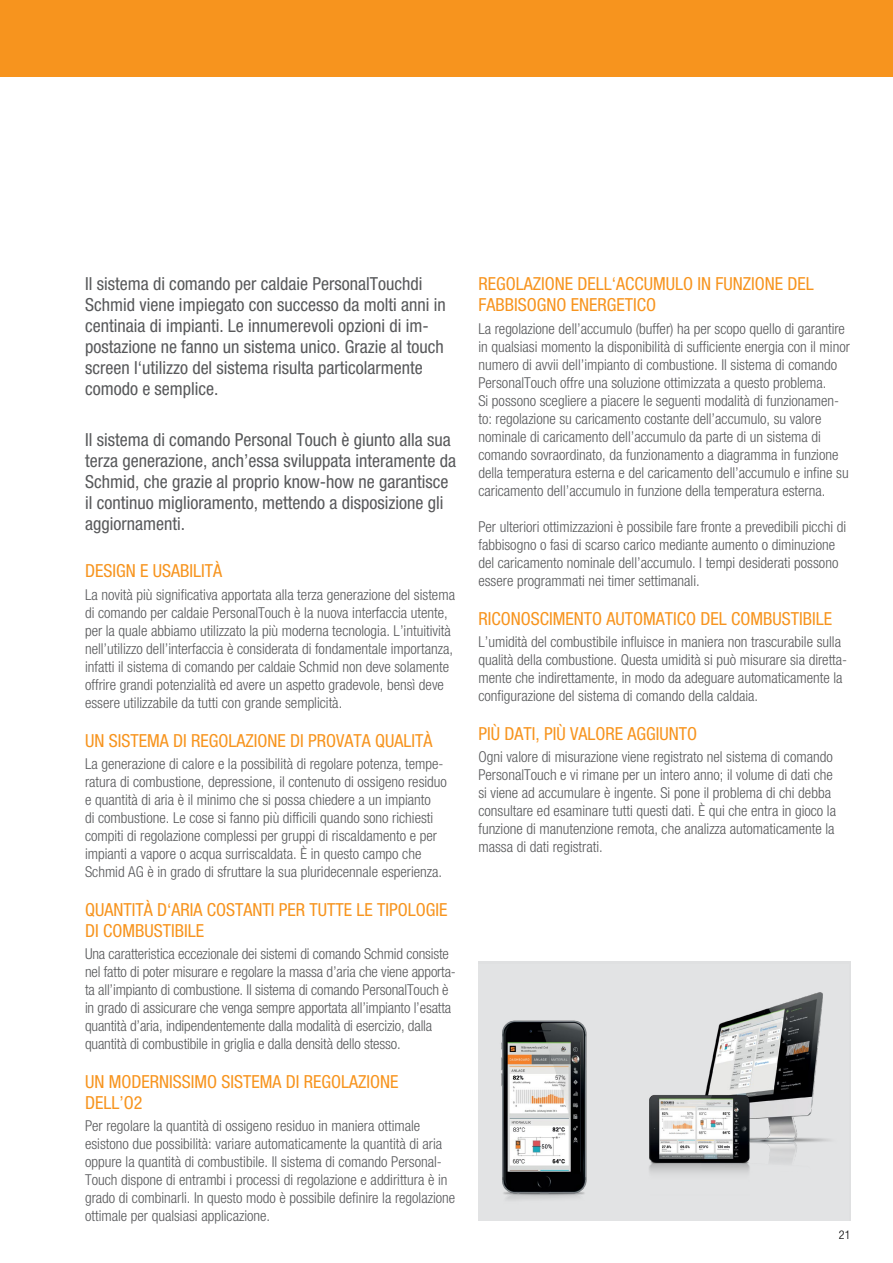
<style>
.page{position:relative;width:893px;height:1263px;background:#fff}
.page>*{position:absolute;margin:0;border:0;box-sizing:border-box;transform-origin:0 0}
.t1{font:condensed 18px/21px "Helvetica Neue";color:#58595b}
.t2{font:condensed 18px/21px "Helvetica Neue";color:#f7941e}
.t3{font:300 condensed 15px/18px "Helvetica Neue";color:#58595b}
.t4{font:300 condensed 12px "Helvetica Neue";color:#000}
</style>
<div class="page">
<div style="left:0;top:0;width:893px;height:77px;background:#f7941e"></div>
<div style="left:478px;top:964px;width:371px;height:256px;background:#e2e3e4"></div>
<img style="left:501px;top:992px;width:328px;height:208px">
<p class="t1" style="left:85px;top:273px;width:362px">Il sistema di comando per caldaie PersonalTouchdi Schmid viene impiegato con successo da molti anni in centinaia di impianti. Le innumerevoli opzioni di im&shy;postazione ne fanno un sistema unico. Grazie al touch screen l‘utilizzo del sistema risulta particolarmente comodo e semplice.</p>
<p class="t1" style="left:85px;top:429px;width:373px">Il sistema di comando Personal Touch è giunto alla sua terza generazione, anch’essa sviluppata interamente da Schmid, che grazie al proprio know-how ne garantisce il continuo miglioramento, mettendo a disposizione gli aggiornamenti.</p>
<p class="t2" style="left:85px;top:560px;width:139px">DESIGN E USABILITÀ</p>
<p class="t3" style="left:85px;top:585px;width:371px">La novità più significativa apportata alla terza generazione del sistema di comando per caldaie PersonalTouch è la nuova interfaccia utente, per la quale abbiamo utilizzato la più moderna tecnologia. L’intuitività nell’utilizzo dell’interfaccia è considerata di fondamentale importanza, infatti il sistema di comando per caldaie Schmid non deve solamente offrire grandi potenzialità ed avere un aspetto gradevole, bensì deve essere utilizzabile da tutti con grande semplicità.</p>
<p class="t2" style="left:85px;top:730px;width:349px">UN SISTEMA DI REGOLAZIONE DI PROVATA QUALITÀ</p>
<p class="t3" style="left:85px;top:754px;width:363px">La generazione di calore e la possibilità di regolare potenza, tempe&shy;ratura di combustione, depressione, il contenuto di ossigeno residuo e quantità di aria è il minimo che si possa chiedere a un impianto<br>di combustione. Le cose si fanno più difficili quando sono richiesti compiti di regolazione complessi per gruppi di riscaldamento e per impianti a vapore o acqua surriscaldata. È in questo campo che Schmid AG è in grado di sfruttare la sua pluridecennale esperienza.</p>
<p class="t2" style="left:85px;top:899px;width:364px">QUANTITÀ D‘ARIA COSTANTI PER TUTTE LE TIPOLOGIE<br>DI COMBUSTIBILE</p>
<p class="t3" style="left:85px;top:945px;width:372px">Una caratteristica eccezionale dei sistemi di comando Schmid consiste nel fatto di poter misurare e regolare la massa d’aria che viene apporta&shy;ta all’impianto di combustione. Il sistema di comando PersonalTouch è in grado di assicurare che venga sempre apportata all’impianto l’esatta quantità d’aria, indipendentemente dalla modalità di esercizio, dalla quantità di combustibile in griglia e dalla densità dello stesso.</p>
<p class="t2" style="left:85px;top:1071px;width:315px">UN MODERNISSIMO SISTEMA DI REGOLAZIONE<br>DELL’O2</p>
<p class="t3" style="left:85px;top:1117px;width:372px">Per regolare la quantità di ossigeno residuo in maniera ottimale esistono due possibilità: variare automaticamente la quantità di aria oppure la quantità di combustibile. Il sistema di comando Personal-Touch dispone di entrambi i processi di regolazione e addirittura è in grado di combinarli. In questo modo è possibile definire la regolazione ottimale per qualsiasi applicazione.</p>
<p class="t2" style="left:478px;top:273px;width:337px">REGOLAZIONE DELL‘ACCUMULO IN FUNZIONE DEL<br>FABBISOGNO ENERGETICO</p>
<p class="t3" style="left:478px;top:319px;width:373px">La regolazione dell’accumulo (buffer) ha per scopo quello di garantire in qualsiasi momento la disponibilità di sufficiente energia con il minor numero di avvii dell’impianto di combustione. Il sistema di comando PersonalTouch offre una soluzione ottimizzata a questo problema.<br>Si possono scegliere a piacere le seguenti modalità di funzionamen&shy;to: regolazione su caricamento costante dell’accumulo, su valore nominale di caricamento dell’accumulo da parte di un sistema di comando sovraordinato, da funzionamento a diagramma in funzione della temperatura esterna e del caricamento dell’accumulo e infine su caricamento dell’accumulo in funzione della temperatura esterna.</p>
<p class="t3" style="left:478px;top:517px;width:369px">Per ulteriori ottimizzazioni è possibile fare fronte a prevedibili picchi di fabbisogno o fasi di scarso carico mediante aumento o diminuzione del caricamento nominale dell’accumulo. I tempi desiderati possono essere programmati nei timer settimanali.</p>
<p class="t2" style="left:478px;top:608px;width:355px">RICONOSCIMENTO AUTOMATICO DEL COMBUSTIBILE</p>
<p class="t3" style="left:478px;top:632px;width:370px">L’umidità del combustibile influisce in maniera non trascurabile sulla qualità della combustione. Questa umidità si può misurare sia diretta&shy;mente che indirettamente, in modo da adeguare automaticamente la configurazione del sistema di comando della caldaia.</p>
<p class="t2" style="left:478px;top:723px;width:220px">PIÙ DATI, PIÙ VALORE AGGIUNTO</p>
<p class="t3" style="left:478px;top:748px;width:359px">Ogni valore di misurazione viene registrato nel sistema di comando PersonalTouch e vi rimane per un intero anno; il volume di dati che si viene ad accumulare è ingente. Si pone il problema di chi debba consultare ed esaminare tutti questi dati. È qui che entra in gioco la funzione di manutenzione remota, che analizza automaticamente la massa di dati registrati.</p>
<p class="t4" style="left:839px;top:1228px;width:13px">21</p>
</div>
